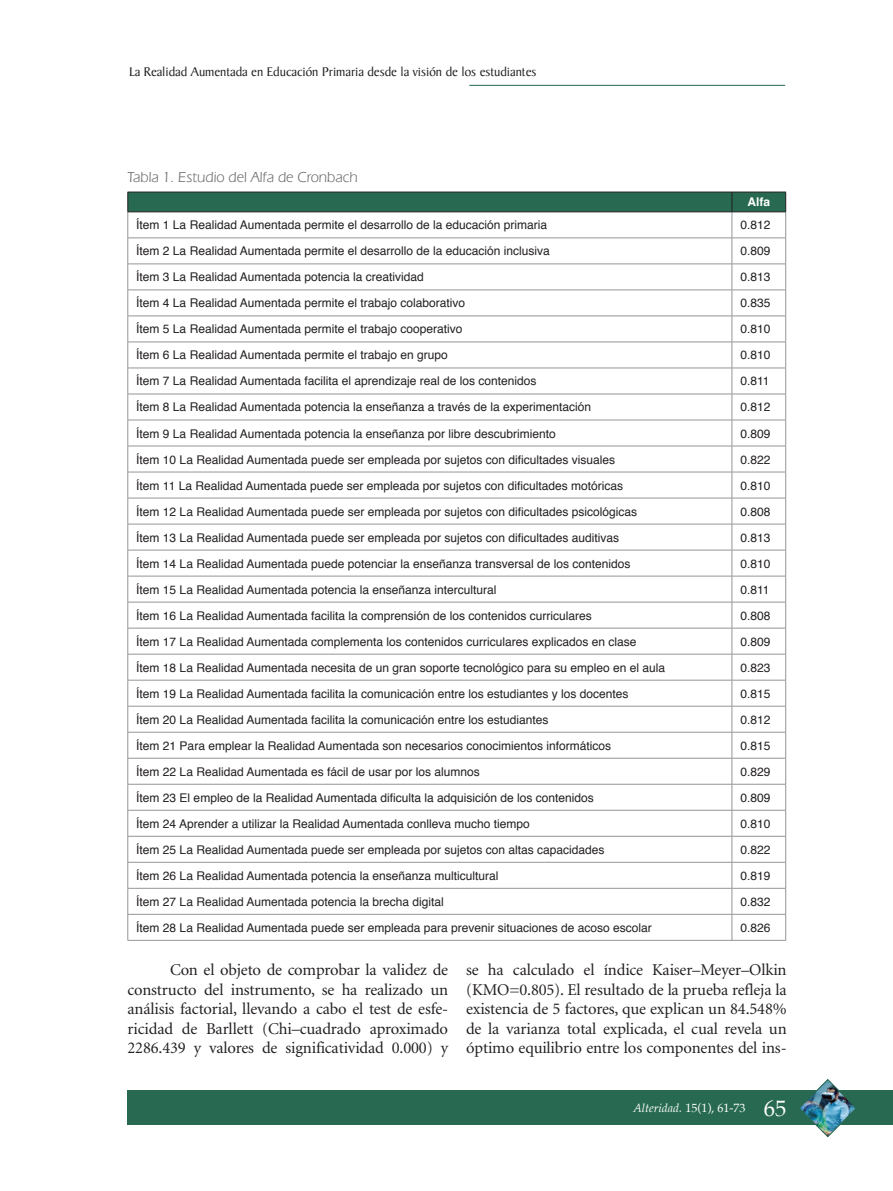
<style>
.page{position:relative;width:893px;height:1191px;background:#fff}
.page>*{position:absolute;margin:0;border:0;box-sizing:border-box;transform-origin:0 0}
.Párrafo{font:16.5px/19.5px "Minion";letter-spacing:-.01em;color:#231f20;text-align:justify}
.títulos_cuadros{font:15px "Eras IT Cby BT";color:#6c6d70}
.t1{font:13.5px "Baker Signet";color:#231f20}
.texto_interiores{font:12px "Helvetica";color:#231f20}
.t2{font:12px "Palatino";color:#fff}
.texto_encabezados{font:700 12px "Helvetica";color:#fff}
.s1{font-style:italic}
.s2{font-size:22.5px}
</style>
<div class="page">
<hr style="left:469px;top:85px;width:316px;height:1px;background:#276a51">
<div style="left:128px;top:1090px;width:765px;height:34px;background:#276a51"></div>
<img style="left:798px;top:1079px;width:59px;height:58px">
<hr style="left:128px;top:940px;width:604px;height:1px;background:#939598">
<hr style="left:732px;top:940px;width:54px;height:1px;background:#939598">
<svg style="left:128px;top:192px;width:658px;height:748px"></svg>
<hr style="left:128px;top:212px;width:604px;height:1px;background:#231f20">
<hr style="left:732px;top:212px;width:54px;height:1px;background:#231f20">
<p class="t1" style="left:129px;top:65px;width:409px">La Realidad Aumentada en Educación Primaria desde la visión de los estudiantes</p>
<p class="títulos_cuadros" style="left:128px;top:168px;width:232px">Tabla 1. Estudio del Alfa de Cronbach</p>
<p class="texto_encabezados" style="left:747px;top:192px;width:24px">Alfa</p>
<p class="texto_interiores" style="left:136px;top:216px;width:412px">Ítem 1 La Realidad Aumentada permite el desarrollo de la educación primaria</p>
<p class="texto_interiores" style="left:740px;top:216px;width:32px">0.812</p>
<p class="texto_interiores" style="left:136px;top:242px;width:415px">Ítem 2 La Realidad Aumentada permite el desarrollo de la educación inclusiva</p>
<p class="texto_interiores" style="left:740px;top:242px;width:32px">0.809</p>
<p class="texto_interiores" style="left:136px;top:268px;width:289px">Ítem 3 La Realidad Aumentada potencia la creatividad</p>
<p class="texto_interiores" style="left:740px;top:268px;width:32px">0.813</p>
<p class="texto_interiores" style="left:136px;top:294px;width:330px">Ítem 4 La Realidad Aumentada permite el trabajo colaborativo</p>
<p class="texto_interiores" style="left:740px;top:294px;width:32px">0.835</p>
<p class="texto_interiores" style="left:136px;top:320px;width:328px">Ítem 5 La Realidad Aumentada permite el trabajo cooperativo</p>
<p class="texto_interiores" style="left:740px;top:320px;width:32px">0.810</p>
<p class="texto_interiores" style="left:136px;top:346px;width:313px">Ítem 6 La Realidad Aumentada permite el trabajo en grupo</p>
<p class="texto_interiores" style="left:740px;top:346px;width:32px">0.810</p>
<p class="texto_interiores" style="left:136px;top:372px;width:402px">Ítem 7 La Realidad Aumentada facilita el aprendizaje real de los contenidos</p>
<p class="texto_interiores" style="left:740px;top:372px;width:31px">0.811</p>
<p class="texto_interiores" style="left:136px;top:398px;width:456px">Ítem 8 La Realidad Aumentada potencia la enseñanza a través de la experimentación</p>
<p class="texto_interiores" style="left:740px;top:398px;width:32px">0.812</p>
<p class="texto_interiores" style="left:136px;top:424px;width:421px">Ítem 9 La Realidad Aumentada potencia la enseñanza por libre descubrimiento</p>
<p class="texto_interiores" style="left:740px;top:424px;width:32px">0.809</p>
<p class="texto_interiores" style="left:136px;top:450px;width:480px">Ítem 10 La Realidad Aumentada puede ser empleada por sujetos con dificultades visuales</p>
<p class="texto_interiores" style="left:740px;top:450px;width:32px">0.822</p>
<p class="texto_interiores" style="left:136px;top:476px;width:488px">Ítem 11 La Realidad Aumentada puede ser empleada por sujetos con dificultades motóricas</p>
<p class="texto_interiores" style="left:740px;top:476px;width:32px">0.810</p>
<p class="texto_interiores" style="left:136px;top:502px;width:502px">Ítem 12 La Realidad Aumentada puede ser empleada por sujetos con dificultades psicológicas</p>
<p class="texto_interiores" style="left:740px;top:502px;width:32px">0.808</p>
<p class="texto_interiores" style="left:136px;top:528px;width:484px">Ítem 13 La Realidad Aumentada puede ser empleada por sujetos con dificultades auditivas</p>
<p class="texto_interiores" style="left:740px;top:528px;width:32px">0.813</p>
<p class="texto_interiores" style="left:136px;top:554px;width:496px">Ítem 14 La Realidad Aumentada puede potenciar la enseñanza transversal de los contenidos</p>
<p class="texto_interiores" style="left:740px;top:554px;width:32px">0.810</p>
<p class="texto_interiores" style="left:136px;top:580px;width:362px">Ítem 15 La Realidad Aumentada potencia la enseñanza intercultural</p>
<p class="texto_interiores" style="left:740px;top:580px;width:31px">0.811</p>
<p class="texto_interiores" style="left:136px;top:606px;width:457px">Ítem 16 La Realidad Aumentada facilita la comprensión de los contenidos curriculares</p>
<p class="texto_interiores" style="left:740px;top:606px;width:32px">0.808</p>
<p class="texto_interiores" style="left:136px;top:632px;width:502px">Ítem 17 La Realidad Aumentada complementa los contenidos curriculares explicados en clase</p>
<p class="texto_interiores" style="left:740px;top:632px;width:32px">0.809</p>
<p class="texto_interiores" style="left:136px;top:658px;width:530px">Ítem 18 La Realidad Aumentada necesita de un gran soporte tecnológico para su empleo en el aula</p>
<p class="texto_interiores" style="left:740px;top:658px;width:32px">0.823</p>
<p class="texto_interiores" style="left:136px;top:684px;width:494px">Ítem 19 La Realidad Aumentada facilita la comunicación entre los estudiantes y los docentes</p>
<p class="texto_interiores" style="left:740px;top:684px;width:32px">0.815</p>
<p class="texto_interiores" style="left:136px;top:710px;width:414px">Ítem 20 La Realidad Aumentada facilita la comunicación entre los estudiantes</p>
<p class="texto_interiores" style="left:740px;top:710px;width:32px">0.812</p>
<p class="texto_interiores" style="left:136px;top:736px;width:476px">Ítem 21 Para emplear la Realidad Aumentada son necesarios conocimientos informáticos</p>
<p class="texto_interiores" style="left:740px;top:736px;width:32px">0.815</p>
<p class="texto_interiores" style="left:136px;top:762px;width:345px">Ítem 22 La Realidad Aumentada es fácil de usar por los alumnos</p>
<p class="texto_interiores" style="left:740px;top:762px;width:32px">0.829</p>
<p class="texto_interiores" style="left:136px;top:788px;width:459px">Ítem 23 El empleo de la Realidad Aumentada dificulta la adquisición de los contenidos</p>
<p class="texto_interiores" style="left:740px;top:788px;width:32px">0.809</p>
<p class="texto_interiores" style="left:136px;top:814px;width:395px">Ítem 24 Aprender a utilizar la Realidad Aumentada conlleva mucho tiempo</p>
<p class="texto_interiores" style="left:740px;top:814px;width:32px">0.810</p>
<p class="texto_interiores" style="left:136px;top:840px;width:470px">Ítem 25 La Realidad Aumentada puede ser empleada por sujetos con altas capacidades</p>
<p class="texto_interiores" style="left:740px;top:840px;width:32px">0.822</p>
<p class="texto_interiores" style="left:136px;top:866px;width:364px">Ítem 26 La Realidad Aumentada potencia la enseñanza multicultural</p>
<p class="texto_interiores" style="left:740px;top:866px;width:32px">0.819</p>
<p class="texto_interiores" style="left:136px;top:892px;width:309px">Ítem 27 La Realidad Aumentada potencia la brecha digital</p>
<p class="texto_interiores" style="left:740px;top:892px;width:32px">0.832</p>
<p class="texto_interiores" style="left:136px;top:918px;width:517px">Ítem 28 La Realidad Aumentada puede ser empleada para prevenir situaciones de acoso escolar</p>
<p class="texto_interiores" style="left:740px;top:918px;width:32px">0.826</p>
<p class="Párrafo" style="left:128px;top:961px;width:322px;text-indent:43px">Con el objeto de comprobar la validez de constructo del instrumento, se ha realizado un análisis factorial, llevando a cabo el test de esfe&shy;ricidad de Barllett (Chi–cuadrado aproximado 2286.439 y valores de significatividad 0.000) y</p>
<p class="Párrafo" style="left:466px;top:961px;width:322px">se ha calculado el índice Kaiser–Meyer–Olkin (KMO=0.805). El resultado de la prueba refleja la existencia de 5 factores, que explican un 84.548% de la varianza total explicada, el cual revela un óptimo equilibrio entre los componentes del ins-</p>
<p class="t2" style="left:633px;top:1098px;width:155px"><span class="s1">Alteridad.</span> 15(1), 61-73 <span class="s2">65</span></p>
</div>
